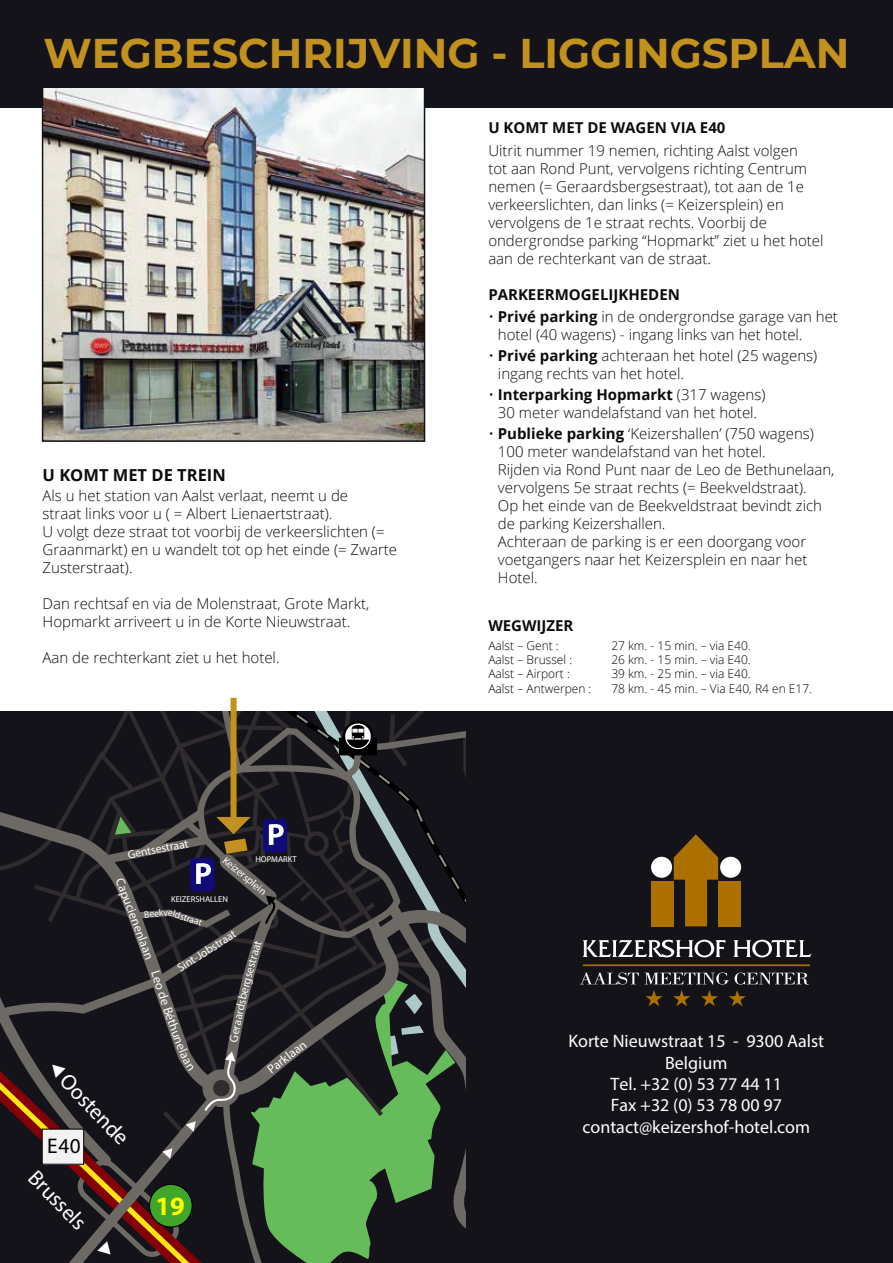
<style>
.page{position:relative;width:893px;height:1263px;background:#fff}
.page>*{position:absolute;margin:0;border:0;box-sizing:border-box;transform-origin:0 0}
.t1{font:700 41.7px "Montserrat";color:#c3911e}
.t2{font:700 26.4px "Myriad Pro";color:#ffff01}
.t3{font:21.9px "Myriad Pro";color:#fff}
.t4{font:21.3px "Myriad Pro";color:#000}
.t5{font:18px/21.5px "Myriad Pro";color:#fff;text-align:center}
.t6{font:700 16.5px "Open Sans";color:#0d0c0d}
.t7{font:300 15px/18px "Open Sans";color:#0d0c0d}
.t8{font:700 15px "Open Sans";color:#0d0c0d}
.t9{font:12.75px "Myriad Pro";color:#fff}
.t10{font:300 12px "Open Sans";color:#000}
.t11{font:11.7px "Myriad Pro";color:#fff}
.t12{font:10.65px "Myriad Pro";color:#fff}
.t13{font:9.6px "Myriad Pro";color:#fff}
.t14{font:8.55px "Myriad Pro";color:#fff}
.s1{font-weight:700}
</style>
<div class="page">
<div style="left:0;top:0;width:893px;height:107px;background:#131319"></div>
<div style="left:0;top:711px;width:893px;height:552px;background:#131319"></div>
<img style="left:45px;top:89px;width:377px;height:350px">
<div style="left:42px;top:86px;width:383px;height:356px;border:2px solid #131319"></div>
<svg style="left:583px;top:939px;width:142px;height:18px"></svg>
<svg style="left:733px;top:939px;width:78px;height:18px"></svg>
<div style="left:719px;top:881px;width:22px;height:45px;background:#ab7000"></div>
<div style="left:651px;top:881px;width:22px;height:45px;background:#ab7000"></div>
<svg style="left:674px;top:834px;width:44px;height:92px"></svg>
<div style="left:651px;top:857px;width:21px;height:21px;background:#fff;border-radius:50%"></div>
<div style="left:720px;top:857px;width:21px;height:21px;background:#fff;border-radius:50%"></div>
<svg style="left:645px;top:990px;width:17px;height:16px"></svg>
<svg style="left:673px;top:990px;width:17px;height:16px"></svg>
<svg style="left:701px;top:990px;width:17px;height:16px"></svg>
<svg style="left:729px;top:990px;width:17px;height:16px"></svg>
<hr style="left:583px;top:964px;width:227px;height:2px;background:#ab7000">
<svg style="left:580px;top:972px;width:149px;height:12px"></svg>
<svg style="left:735px;top:972px;width:74px;height:12px"></svg>
<svg style="left:0;top:698px;width:466px;height:565px"></svg>
<h1 class="t1" style="left:44px;top:23px;width:807px">WEGBESCHRIJVING - LIGGINGSPLAN</h1>
<p class="t6" style="left:43px;top:463px;width:185px">U KOMT MET DE TREIN</p>
<p class="t7" style="left:43px;top:486px;width:356px">Als u het station van Aalst verlaat, neemt u de<br>straat links voor u ( = Albert Lienaertstraat).<br>U volgt deze straat tot voorbij de verkeerslichten (= Graanmarkt) en u wandelt tot op het einde (= Zwarte Zusterstraat).</p>
<p class="t7" style="left:43px;top:594px;width:328px">Dan rechtsaf en via de Molenstraat, Grote Markt,<br>Hopmarkt arriveert u in de Korte Nieuwstraat.</p>
<p class="t7" style="left:43px;top:648px;width:238px">Aan de rechterkant ziet u het hotel.</p>
<p class="t11" style="left:146px;top:844px;width:43px;rotate:-11deg">tsestraat</p>
<p class="t12" style="left:228px;top:854px;width:55px;rotate:40deg">Keizersplein</p>
<p class="t11" style="left:175px;top:962px;width:68px;rotate:-32deg">Sint-Jobstraat</p>
<p class="t14" style="left:255px;top:854px;width:43px">HOPMARKT</p>
<p class="t9" style="left:127px;top:876px;width:87px;rotate:69deg">Capucienenlaan</p>
<p class="t14" style="left:171px;top:894px;width:59px">KEIZERSHALLEN</p>
<p class="t13" style="left:143px;top:908px;width:26px;rotate:-6deg">Beekv</p>
<p class="t13" style="left:175px;top:907px;width:32px;rotate:18deg">ldstraat</p>
<p class="t9" style="left:163px;top:968px;width:31px;rotate:72deg">Leo d</p>
<p class="t11" style="left:232px;top:1012px;width:23px;rotate:-77deg">rdsb</p>
<h3 class="t3" style="left:73px;top:1068px;width:90px;rotate:46deg">Oostende</h3>
<h3 class="t3" style="left:42px;top:1164px;width:75px;rotate:46deg">Brussels</h3>
<h3 class="t4" style="left:47px;top:1133px;width:35px">E40</h3>
<h2 class="t2" style="left:155px;top:1188px;width:31px">19</h2>
<p class="t9" style="left:264px;top:1064px;width:47px;rotate:-37deg">Parklaan</p>
<p class="t8" style="left:488px;top:117px;width:239px">U KOMT MET DE WAGEN VIA E40</p>
<p class="t7" style="left:488px;top:141px;width:337px">Uitrit nummer 19 nemen, richting Aalst volgen<br>tot aan Rond Punt, vervolgens richting Centrum nemen (= Geraardsbergsestraat), tot aan de 1e verkeerslichten, dan links (= Keizersplein) en vervolgens de 1e straat rechts. Voorbij de ondergrondse parking “Hopmarkt” ziet u het hotel aan de rechterkant van de straat.</p>
<p class="t8" style="left:488px;top:284px;width:193px">PARKEERMOGELIJKHEDEN</p>
<p class="t7" style="left:498px;top:307px;width:341px;text-indent:-10px">• <span class="s1">Privé parking</span> in de ondergrondse garage van het hotel (40 wagens) - ingang links van het hotel.</p>
<p class="t7" style="left:498px;top:346px;width:321px;text-indent:-10px">• <span class="s1">Privé parking</span> achteraan het hotel (25 wagens) ingang rechts van het hotel.</p>
<p class="t7" style="left:488px;top:385px;width:279px;text-align:center">• <span class="s1">Interparking Hopmarkt</span> (317 wagens)<br>30 meter wandelafstand van het hotel.</p>
<p class="t7" style="left:498px;top:424px;width:338px;text-indent:-10px">• <span class="s1">Publieke parking</span> ‘Keizershallen’ (750 wagens)<br>100 meter wandelafstand van het hotel.<br>Rijden via Rond Punt naar de Leo de Bethunelaan, vervolgens 5e straat rechts (= Beekveldstraat).<br>Op het einde van de Beekveldstraat bevindt zich de parking Keizershallen.<br>Achteraan de parking is er een doorgang voor voetgangers naar het Keizersplein en naar het Hotel.</p>
<p class="t8" style="left:488px;top:615px;width:87px">WEGWIJZER</p>
<p class="t10" style="left:488px;top:637px;width:72px">Aalst – Gent :</p>
<p class="t10" style="left:611px;top:637px;width:141px">27 km. - 15 min. – via E40.</p>
<p class="t10" style="left:488px;top:651px;width:85px">Aalst – Brussel :</p>
<p class="t10" style="left:611px;top:651px;width:141px">26 km. - 15 min. – via E40.</p>
<p class="t10" style="left:488px;top:666px;width:83px">Aalst – Airport :</p>
<p class="t10" style="left:611px;top:666px;width:141px">39 km. - 25 min. – via E40.</p>
<p class="t10" style="left:488px;top:680px;width:105px">Aalst – Antwerpen :</p>
<p class="t10" style="left:611px;top:680px;width:202px">78 km. - 45 min. – Via E40, R4 en E17.</p>
<p class="t5" style="left:568px;top:1030px;width:257px">Korte Nieuwstraat 15 - 9300 Aalst<br>Belgium<br>Tel. +32 (0) 53 77 44 11<br>Fax +32 (0) 53 78 00 97 contact@keizershof-hotel.com</p>
</div>
